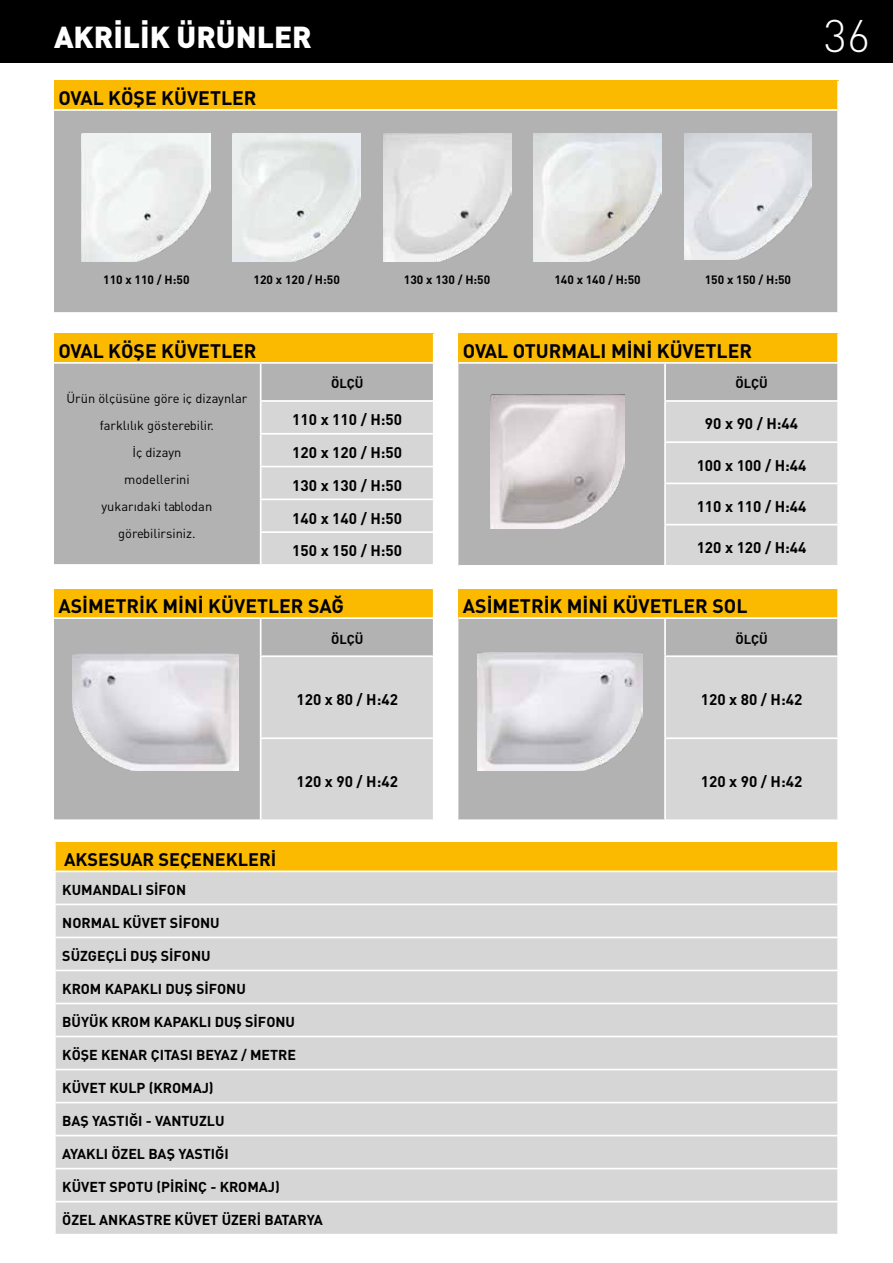
<style>
.page{position:relative;width:893px;height:1263px;background:#fff}
.page>*{position:absolute;margin:0;border:0;box-sizing:border-box;transform-origin:0 0}
.t1{font:45px "DINT Light Tr";color:#fff}
.t2{font:30px "DIN Black Tr";color:#fff}
.t3{font:19.35px "DINT Bold Tr";color:#000}
.t4{font:18px "DINT Bold Tr";color:#000}
.t5{font:15.3px/32.8px "DINT Bold Tr";color:#000;text-align:justify}
.t6{font:14.25px "DINT Bold Tr";color:#000}
.t7{font:12.9px/27px "DIN Tr";color:#000;text-align:center}
.t8{font:12.9px "DINT Bold Tr";color:#000}
.t9{font:12px "DINT Bold Tr";color:#000}
</style>
<div class="page">
<div style="left:0;top:0;width:893px;height:62px;background:#000"></div>
<div style="left:458px;top:334px;width:380px;height:29px;background:#fbba00"></div>
<div style="left:458px;top:364px;width:379px;height:201px;background:#b3b2b2"></div>
<div style="left:666px;top:402px;width:171px;height:163px;background:#d6d6d6"></div>
<hr style="left:837px;top:334px;width:2px;height:28px;background:#fff">
<hr style="left:458px;top:362px;width:207px;height:2px;background:#fff">
<hr style="left:665px;top:362px;width:174px;height:2px;background:#fff">
<hr style="left:664px;top:364px;width:2px;height:36px;background:#fff">
<hr style="left:664px;top:400px;width:175px;height:2px;background:#fff">
<hr style="left:664px;top:402px;width:2px;height:39px;background:#fff">
<hr style="left:664px;top:441px;width:175px;height:2px;background:#fff">
<hr style="left:664px;top:443px;width:2px;height:40px;background:#fff">
<hr style="left:664px;top:483px;width:175px;height:1px;background:#fff">
<hr style="left:664px;top:484px;width:2px;height:40px;background:#fff">
<hr style="left:664px;top:524px;width:175px;height:1px;background:#fff">
<hr style="left:664px;top:525px;width:2px;height:40px;background:#fff">
<div style="left:54px;top:81px;width:784px;height:29px;background:#fbba00"></div>
<div style="left:54px;top:110px;width:784px;height:203px;background:#b3b2b2"></div>
<hr style="left:837px;top:81px;width:2px;height:28px;background:#fff">
<hr style="left:54px;top:109px;width:785px;height:2px;background:#fff">
<hr style="left:837px;top:111px;width:2px;height:201px;background:#fff">
<hr style="left:54px;top:312px;width:785px;height:2px;background:#fff">
<div style="left:54px;top:334px;width:380px;height:29px;background:#fbba00"></div>
<div style="left:54px;top:364px;width:379px;height:200px;background:#b3b2b2"></div>
<div style="left:261px;top:402px;width:172px;height:162px;background:#d6d6d6"></div>
<hr style="left:433px;top:334px;width:2px;height:28px;background:#fff">
<hr style="left:54px;top:362px;width:207px;height:2px;background:#fff">
<hr style="left:261px;top:362px;width:174px;height:2px;background:#fff">
<hr style="left:260px;top:364px;width:1px;height:36px;background:#fff">
<hr style="left:260px;top:400px;width:175px;height:2px;background:#fff">
<hr style="left:260px;top:402px;width:1px;height:31px;background:#fff">
<hr style="left:260px;top:433px;width:175px;height:2px;background:#fff">
<hr style="left:260px;top:435px;width:1px;height:31px;background:#fff">
<hr style="left:260px;top:466px;width:175px;height:1px;background:#fff">
<hr style="left:260px;top:467px;width:1px;height:31px;background:#fff">
<hr style="left:260px;top:498px;width:175px;height:2px;background:#fff">
<hr style="left:260px;top:500px;width:1px;height:31px;background:#fff">
<hr style="left:260px;top:531px;width:175px;height:2px;background:#fff">
<hr style="left:260px;top:533px;width:1px;height:31px;background:#fff">
<div style="left:54px;top:589px;width:380px;height:29px;background:#fbba00"></div>
<div style="left:54px;top:619px;width:379px;height:200px;background:#b3b2b2"></div>
<div style="left:261px;top:657px;width:172px;height:162px;background:#d6d6d6"></div>
<hr style="left:433px;top:589px;width:2px;height:28px;background:#fff">
<hr style="left:54px;top:617px;width:207px;height:2px;background:#fff">
<hr style="left:261px;top:617px;width:174px;height:2px;background:#fff">
<hr style="left:260px;top:619px;width:1px;height:36px;background:#fff">
<hr style="left:260px;top:655px;width:175px;height:2px;background:#fff">
<hr style="left:260px;top:657px;width:1px;height:80px;background:#fff">
<hr style="left:260px;top:737px;width:175px;height:2px;background:#fff">
<hr style="left:260px;top:739px;width:1px;height:80px;background:#fff">
<div style="left:458px;top:589px;width:380px;height:29px;background:#fbba00"></div>
<div style="left:458px;top:619px;width:379px;height:200px;background:#b3b2b2"></div>
<div style="left:666px;top:657px;width:171px;height:162px;background:#d6d6d6"></div>
<hr style="left:837px;top:589px;width:2px;height:28px;background:#fff">
<hr style="left:458px;top:617px;width:207px;height:2px;background:#fff">
<hr style="left:665px;top:617px;width:174px;height:2px;background:#fff">
<hr style="left:664px;top:619px;width:2px;height:36px;background:#fff">
<hr style="left:664px;top:655px;width:175px;height:2px;background:#fff">
<hr style="left:664px;top:657px;width:2px;height:80px;background:#fff">
<hr style="left:664px;top:737px;width:175px;height:2px;background:#fff">
<hr style="left:664px;top:739px;width:2px;height:80px;background:#fff">
<img style="left:82px;top:133px;width:129px;height:129px">
<img style="left:233px;top:133px;width:128px;height:128px">
<img style="left:383px;top:133px;width:128px;height:128px">
<img style="left:534px;top:133px;width:127px;height:128px">
<img style="left:685px;top:133px;width:126px;height:126px">
<img style="left:490px;top:394px;width:134px;height:135px">
<img style="left:477px;top:653px;width:166px;height:118px">
<img style="left:73px;top:653px;width:165px;height:118px">
<div style="left:55px;top:842px;width:783px;height:29px;background:#fbba00"></div>
<div style="left:56px;top:872px;width:781px;height:362px;background:#d6d6d6"></div>
<hr style="left:54px;top:842px;width:2px;height:28px;background:#fff">
<hr style="left:837px;top:842px;width:2px;height:28px;background:#fff">
<hr style="left:54px;top:870px;width:785px;height:2px;background:#fff">
<hr style="left:54px;top:903px;width:785px;height:2px;background:#fff">
<hr style="left:54px;top:936px;width:785px;height:2px;background:#fff">
<hr style="left:54px;top:970px;width:785px;height:1px;background:#fff">
<hr style="left:54px;top:1003px;width:785px;height:1px;background:#fff">
<hr style="left:54px;top:1036px;width:785px;height:1px;background:#fff">
<hr style="left:54px;top:1069px;width:785px;height:1px;background:#fff">
<hr style="left:54px;top:1102px;width:785px;height:1px;background:#fff">
<hr style="left:54px;top:1135px;width:785px;height:1px;background:#fff">
<hr style="left:54px;top:1168px;width:785px;height:1px;background:#fff">
<hr style="left:54px;top:1201px;width:785px;height:1px;background:#fff">
<h2 class="t2" style="left:54px;top:17px;width:259px">AKRİLİK ÜRÜNLER</h2>
<h3 class="t3" style="left:58px;top:85px;width:200px">OVAL KÖŞE KÜVETLER</h3>
<h1 class="t1" style="left:824px;top:9px;width:48px">36</h1>
<p class="t9" style="left:103px;top:272px;width:88px">110 x 110 / H:50</p>
<p class="t9" style="left:254px;top:272px;width:88px">120 x 120 / H:50</p>
<p class="t9" style="left:404px;top:272px;width:88px">130 x 130 / H:50</p>
<p class="t9" style="left:554px;top:272px;width:88px">140 x 140 / H:50</p>
<p class="t9" style="left:705px;top:272px;width:88px">150 x 150 / H:50</p>
<h3 class="t3" style="left:58px;top:338px;width:200px">OVAL KÖŞE KÜVETLER</h3>
<p class="t7" style="left:67px;top:384px;width:182px">Ürün ölçüsüne göre iç dizaynlar farklılık gösterebilir.<br>İç dizayn<br>modellerini<br>yukarıdaki tablodan görebilirsiniz.</p>
<p class="t8" style="left:331px;top:375px;width:34px">ÖLÇÜ</p>
<p class="t5" style="left:292px;top:402px;width:111px">110 x 110 / H:50<br>120 x 120 / H:50<br>130 x 130 / H:50<br>140 x 140 / H:50<br>150 x 150 / H:50</p>
<h3 class="t3" style="left:58px;top:593px;width:287px">ASİMETRİK MİNİ KÜVETLER SAĞ</h3>
<p class="t8" style="left:331px;top:631px;width:34px">ÖLÇÜ</p>
<p class="t5" style="left:296px;top:682px;width:103px">120 x 80 / H:42</p>
<p class="t5" style="left:296px;top:764px;width:103px">120 x 90 / H:42</p>
<p class="t4" style="left:64px;top:847px;width:214px">AKSESUAR SEÇENEKLERİ</p>
<p class="t6" style="left:62px;top:881px;width:125px">KUMANDALI SİFON</p>
<p class="t6" style="left:62px;top:914px;width:159px">NORMAL KÜVET SİFONU</p>
<p class="t6" style="left:62px;top:947px;width:150px">SÜZGEÇLİ DUŞ SİFONU</p>
<p class="t6" style="left:62px;top:980px;width:185px">KROM KAPAKLI DUŞ SİFONU</p>
<p class="t6" style="left:62px;top:1013px;width:234px">BÜYÜK KROM KAPAKLI DUŞ SİFONU</p>
<p class="t6" style="left:62px;top:1046px;width:235px">KÖŞE KENAR ÇITASI BEYAZ / METRE</p>
<p class="t6" style="left:62px;top:1079px;width:153px">KÜVET KULP (KROMAJ)</p>
<p class="t6" style="left:62px;top:1112px;width:164px">BAŞ YASTIĞI - VANTUZLU</p>
<p class="t6" style="left:62px;top:1145px;width:168px">AYAKLI ÖZEL BAŞ YASTIĞI</p>
<p class="t6" style="left:62px;top:1178px;width:219px">KÜVET SPOTU (PİRİNÇ - KROMAJ)</p>
<p class="t6" style="left:62px;top:1211px;width:262px">ÖZEL ANKASTRE KÜVET ÜZERİ BATARYA</p>
<h3 class="t3" style="left:463px;top:338px;width:291px">OVAL OTURMALI MİNİ KÜVETLER</h3>
<p class="t8" style="left:735px;top:375px;width:34px">ÖLÇÜ</p>
<p class="t5" style="left:705px;top:407px;width:95px">90 x 90 / H:44</p>
<p class="t5" style="left:697px;top:448px;width:111px">100 x 100 / H:44</p>
<p class="t5" style="left:697px;top:489px;width:111px">110 x 110 / H:44</p>
<p class="t5" style="left:697px;top:530px;width:111px">120 x 120 / H:44</p>
<h3 class="t3" style="left:463px;top:593px;width:286px">ASİMETRİK MİNİ KÜVETLER SOL</h3>
<p class="t8" style="left:735px;top:631px;width:34px">ÖLÇÜ</p>
<p class="t5" style="left:701px;top:682px;width:103px">120 x 80 / H:42</p>
<p class="t5" style="left:701px;top:764px;width:103px">120 x 90 / H:42</p>
</div>
